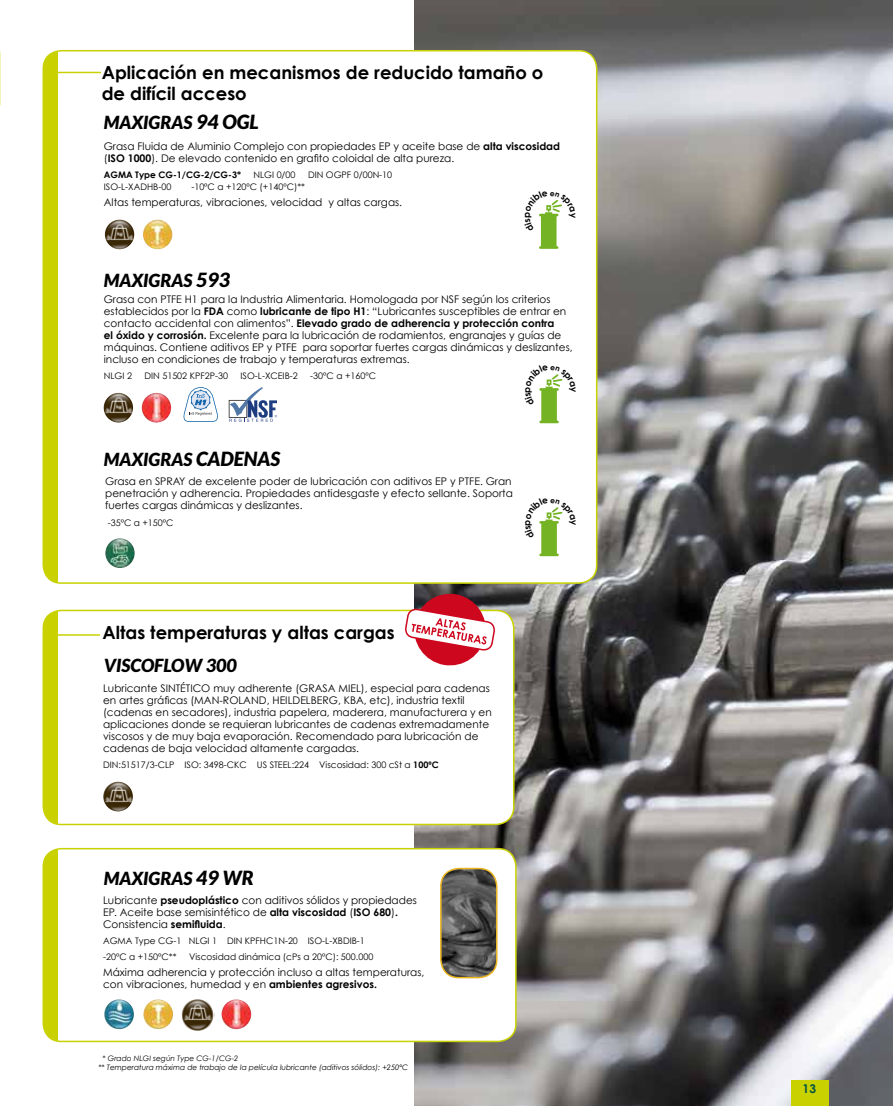
<style>
.page{position:relative;width:893px;height:1106px;background:#fff}
.page>*{position:absolute;margin:0;border:0;box-sizing:border-box;transform-origin:0 0}
.t1{font:700 18px/21px "Century Gothic";color:#000}
.t2{font:italic 900 18px "Lato";color:#000}
.t3{font:700 12px "Century Gothic";color:#005245}
.t4{font:10.5px/12px "Century Gothic";color:#000}
.t5{font:9px/16.2px "Century Gothic";color:#000}
.t6{font:700 9px "Century Gothic";color:#000}
.t7{font:italic 7.5px/9px "Century Gothic";color:#000}
.s1{font-size:19.5px}
.s2{font-weight:700}
</style>
<div class="page">
<img style="left:415px;top:0;width:478px;height:1106px">
<div style="left:43px;top:848px;width:473px;height:193px;background:#fff;border-radius:18px"></div>
<div style="left:43px;top:848px;width:15px;height:193px;background:#c9d200"></div>
<div style="left:43px;top:848px;width:474px;height:194px;border:2px solid #c9d200;border-radius:18px"></div>
<div style="left:43px;top:610px;width:471px;height:214px;background:#fff;border-radius:18px"></div>
<div style="left:43px;top:610px;width:15px;height:214px;background:#c9d200"></div>
<div style="left:43px;top:609px;width:471px;height:216px;border:2px solid #c9d200;border-radius:18px"></div>
<img style="left:103px;top:781px;width:30px;height:30px;border-radius:15px">
<div style="left:43px;top:51px;width:554px;height:532px;background:#fff;border-radius:18px"></div>
<div style="left:43px;top:51px;width:15px;height:532px;background:#c9d200"></div>
<div style="left:43px;top:50px;width:554px;height:534px;border:2px solid #c9d200;border-radius:18px"></div>
<hr style="left:58px;top:72px;width:43px;height:1px;background:#c9d200">
<svg style="left:229px;top:387px;width:48px;height:35px"></svg>
<svg style="left:183px;top:387px;width:35px;height:35px"></svg>
<img style="left:105px;top:219px;width:29px;height:30px;border-radius:15px">
<img style="left:143px;top:219px;width:29px;height:30px;border-radius:15px">
<img style="left:104px;top:393px;width:29px;height:29px;border-radius:15px">
<img style="left:142px;top:393px;width:29px;height:29px;border-radius:15px">
<img style="left:105px;top:538px;width:30px;height:30px;border-radius:15px">
<svg style="left:404px;top:591px;width:92px;height:75px"></svg>
<hr style="left:57px;top:634px;width:43px;height:1px;background:#c9d200">
<img style="left:181px;top:999px;width:33px;height:32px">
<img style="left:221px;top:999px;width:30px;height:30px;border-radius:15px">
<img style="left:143px;top:999px;width:30px;height:30px;border-radius:15px">
<img style="left:104px;top:999px;width:30px;height:30px;border-radius:15px">
<img style="left:441px;top:870px;width:56px;height:107px">
<div style="left:440px;top:867px;width:57px;height:111px;border:2px solid #ebb521;border-radius:18px"></div>
<div style="left:791px;top:1080px;width:37px;height:26px;background:#c9d200"></div>
<svg style="left:539px;top:200px;width:23px;height:49px"></svg>
<svg style="left:539px;top:374px;width:24px;height:49px"></svg>
<svg style="left:539px;top:507px;width:24px;height:49px"></svg>
<h1 class="t1" style="left:102px;top:61px;width:443px">Aplicación en mecanismos de reducido tamaño o de difícil acceso</h1>
<h1 class="t2" style="left:104px;top:112px;width:156px">MAXIGRAS <span class="s1">94 OGL</span></h1>
<p class="t4" style="left:104px;top:140px;width:458px">Grasa Fluida de Aluminio Complejo con propiedades EP y aceite base de <span class="s2">alta viscosidad </span>(<span class="s2">ISO 1000</span>). De elevado contenido en grafito coloidal de alta pureza.</p>
<p class="t6" style="left:104px;top:169px;width:139px">AGMA Type CG-1/CG-2/CG-3*</p>
<p class="t5" style="left:253px;top:166px;width:44px">NLGI 0/00</p>
<p class="t5" style="left:308px;top:166px;width:86px">DIN OGPF 0/00N-10</p>
<p class="t5" style="left:104px;top:178px;width:69px">ISO-L-XADHB-00</p>
<p class="t5" style="left:191px;top:178px;width:115px">-10ºC a +120ºC (+140ºC)**</p>
<p class="t4" style="left:104px;top:196px;width:300px">Altas temperaturas, vibraciones, velocidad y altas cargas.</p>
<h1 class="t2" style="left:104px;top:270px;width:128px">MAXIGRAS <span class="s1">593</span></h1>
<p class="t4" style="left:104px;top:292px;width:470px">Grasa con PTFE H1 para la Industria Alimentaria. Homologada por NSF según los criterios establecidos por la <span class="s2">FDA</span> como <span class="s2">lubricante de tipo H1</span>: “Lubricantes susceptibles de entrar en contacto accidental con alimentos”. <span class="s2">Elevado grado de adherencia y protección contra<br>el óxido y corrosión.</span> Excelente para la lubricación de rodamientos, engranajes y guías de máquinas. Contiene aditivos EP y PTFE para soportar fuertes cargas dinámicas y deslizantes, incluso en condiciones de trabajo y temperaturas extremas.</p>
<p class="t5" style="left:104px;top:367px;width:30px">NLGI 2</p>
<p class="t5" style="left:144px;top:367px;width:85px">DIN 51502 KPF2P-30</p>
<p class="t5" style="left:241px;top:367px;width:59px">ISO-L-XCEIB-2</p>
<p class="t5" style="left:310px;top:367px;width:67px">-30ºC a +160ºC</p>
<h1 class="t2" style="left:104px;top:449px;width:178px">MAXIGRAS <span class="s1">CADENAS</span></h1>
<p class="t4" style="left:105px;top:475px;width:409px;text-align:justify">Grasa en SPRAY de excelente poder de lubricación con aditivos EP y PTFE. Gran penetración y adherencia. Propiedades antidesgaste y efecto sellante. Soporta fuertes cargas dinámicas y deslizantes.</p>
<p class="t5" style="left:108px;top:514px;width:67px">-35ºC a +150ºC</p>
<h1 class="t1" style="left:102px;top:622px;width:294px">Altas temperaturas y altas cargas</h1>
<h1 class="t2" style="left:104px;top:654px;width:135px">VISCOFLOW 300</h1>
<p class="t4" style="left:103px;top:681px;width:390px">Lubricante SINTÉTICO muy adherente (GRASA MIEL), especial para cadenas en artes gráficas (MAN-ROLAND, HEILDELBERG, KBA, etc), industria textil (cadenas en secadores), industria papelera, maderera, manufacturera y en aplicaciones donde se requieran lubricantes de cadenas extremadamente viscosos y de muy baja evaporación. Recomendado para lubricación de cadenas de baja velocidad altamente cargadas.</p>
<p class="t5" style="left:103px;top:756px;width:337px">DIN:51517/3-CLP ISO: 3498-CKC US STEEL:224 Viscosidad: 300 cSt a <span class="s2">100ºC</span></p>
<h1 class="t2" style="left:104px;top:868px;width:151px">MAXIGRAS <span class="s1">49 WR</span></h1>
<p class="t4" style="left:103px;top:893px;width:315px">Lubricante <span class="s2">pseudoplástico</span> con aditivos sólidos y propiedades<br>EP. Aceite base semisintético de <span class="s2">alta viscosidad</span> (<span class="s2">ISO 680</span>)<span class="s2">.<br></span>Consistencia <span class="s2">semifluida</span>.</p>
<p class="t5" style="left:103px;top:932px;width:263px">AGMA Type CG-1 NLGI 1 DIN KPFHC1N-20 ISO-L-XBDIB-1 -20ºC a +150ºC**</p>
<p class="t5" style="left:189px;top:948px;width:186px">Viscosidad dinámica (cPs a 20ºC): 500.000</p>
<p class="t4" style="left:103px;top:966px;width:323px">Máxima adherencia y protección incluso a altas temperaturas, con vibraciones, humedad y en <span class="s2">ambientes agresivos.</span></p>
<p class="t7" style="left:98px;top:1053px;width:311px;text-indent:4px">* Grado NLGI según Type CG-1/CG-2<br>** Temperatura máxima de trabajo de la película lubricante (aditivos sólidos): +250ºC</p>
<p class="t3" style="left:803px;top:1080px;width:15px">13</p>
</div>
